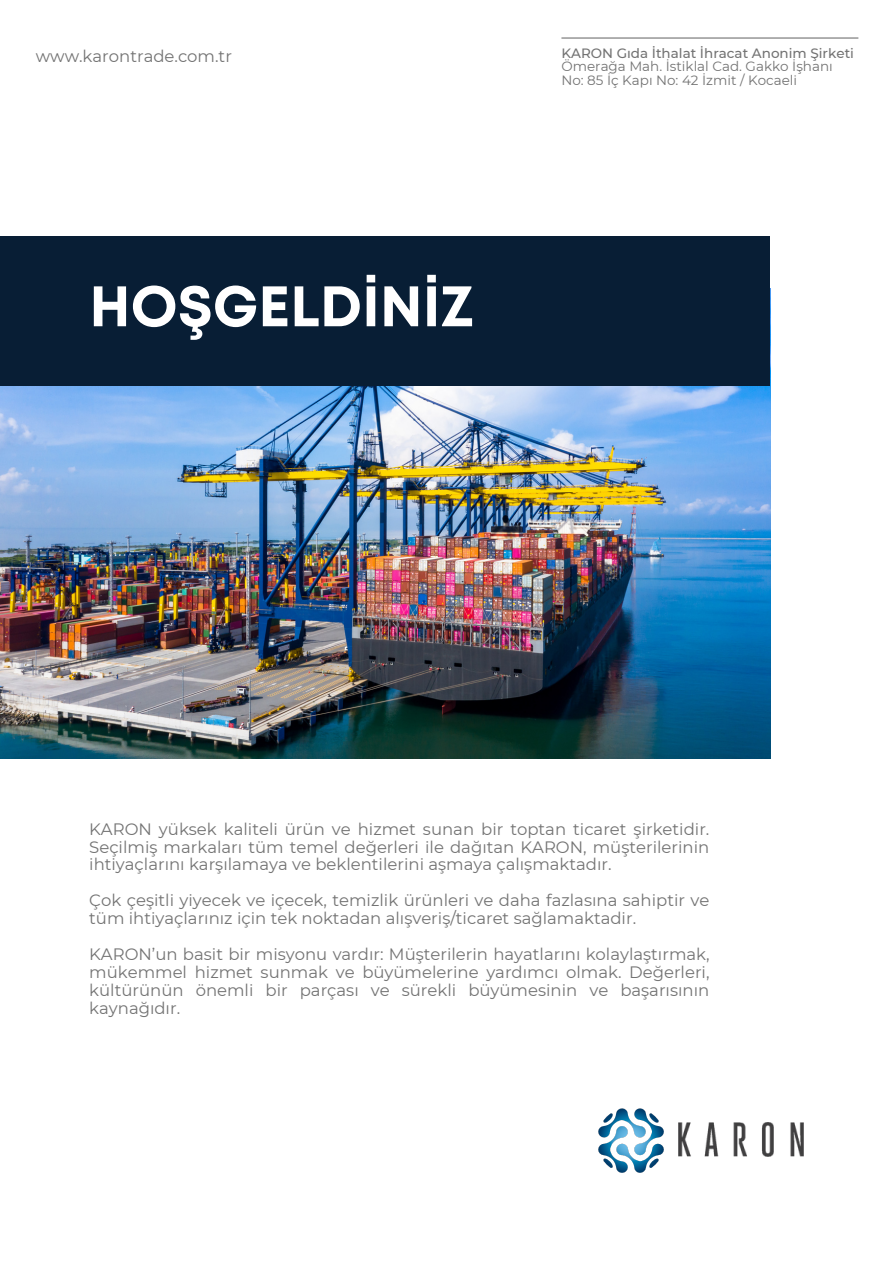
<style>
.page{position:relative;width:893px;height:1264px;background:#fff}
.page>*{position:absolute;margin:0;border:0;box-sizing:border-box;transform-origin:0 0}
.t1{font:700 57px "Mont";color:#fff}
.t2{font:16.5px/18px "Montserrat";color:#737373;text-align:justify}
.t3{font:13.5px/13.5px "Montserrat";color:#737373}
.t4{font:500 13.5px "Montserrat";color:#737373}
</style>
<div class="page">
<img style="left:0;top:288px;width:770px;height:470px">
<div style="left:0;top:236px;width:769px;height:150px;background:#081e35"></div>
<hr style="left:561px;top:37px;width:297px;height:2px;background:#737373">
<img style="left:598px;top:1108px;width:65px;height:64px">
<img style="left:678px;top:1122px;width:125px;height:33px">
<p class="t2" style="left:36px;top:47px;width:198px">www.karontrade.com.tr</p>
<p class="t4" style="left:561px;top:45px;width:292px">KARON Gıda İthalat İhracat Anoni m Şi rketi</p>
<p class="t3" style="left:561px;top:60px;width:273px">Ömerağa Mah. İsti klal Cad. Gakko İşhanı<br>No: 85 İç Kapı No: 42 İzmit / Kocaeli</p>
<h1 class="t1" style="left:89px;top:285px;width:386px">HOŞGELDİNİZ</h1>
<p class="t2" style="left:89px;top:819px;width:621px">KARON yüksek kaliteli ürün ve hizmet sunan bi r toptan ticaret şi rketidi r.<br>Seçi lmiş markaları tüm temel değerleri i le dağıtan KARON, müşteri leri ni n i htiyaçlarını karşılamaya ve beklenti leri ni aşmaya çalışmaktadır.</p>
<p class="t2" style="left:89px;top:891px;width:621px">Çok çeşitli yiyecek ve içecek, temizli k ürünleri ve daha fazlasına sahi pti r ve tüm i htiyaçlarınız içi n tek noktadan alışveriş/ticaret sağlamaktadi r.</p>
<p class="t2" style="left:89px;top:945px;width:621px">KARON’un basit bi r misyonu vardır: Müşteri leri n hayatlarını kolaylaştırmak, mükemmel hizmet sunmak ve büyümeleri ne yardımcı olmak. Değerleri, kültürünün önemli bi r parçası ve sürekli büyümesi ni n ve başarısının kaynağıdır.</p>
</div>
